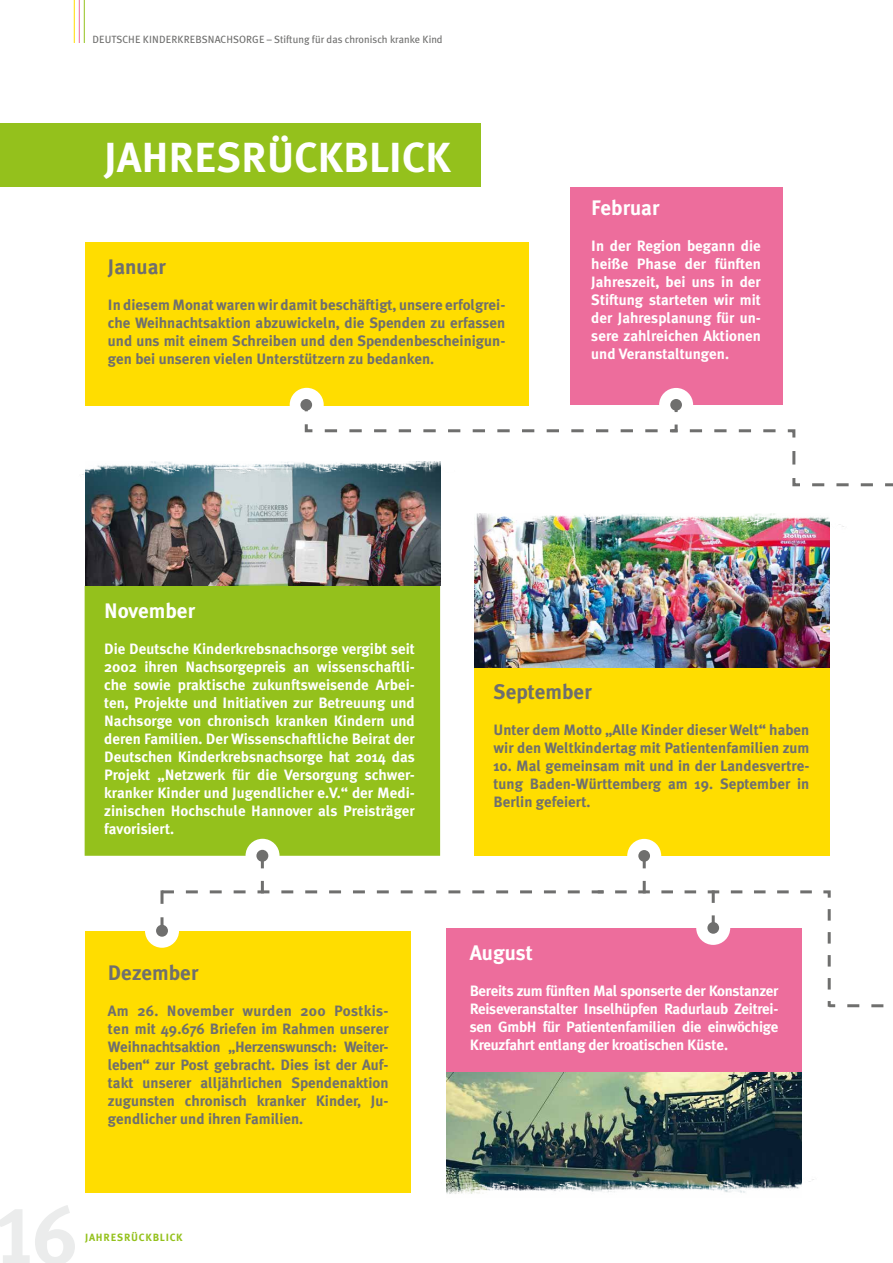
<style>
.page{position:relative;width:893px;height:1263px;background:#fff}
.page>*{position:absolute;margin:0;border:0;box-sizing:border-box;transform-origin:0 0}
.t1{font:700 42px "Meta Plus";color:#fff}
.t2{font:700 21px "Meta Plus";color:#6f6f6e}
.t3{font:700 21px "Meta Plus";color:#fff}
.t4{font:700 15px/18px "Meta Plus";color:#fff;text-align:justify}
.t5{font:700 15px/18px "Meta Plus";color:#6f6f6e;text-align:justify}
.t6{font:10.5px "Meta Plus";color:#6f6f6e}
.t7{font:700 10.5px "Meta Plus";letter-spacing:.075em;color:#94c11c}
</style>
<div class="page">
<hr style="left:84px;top:0;width:1px;height:43px;background:#94c11c">
<hr style="left:79px;top:0;width:1px;height:43px;background:#ed6d9c">
<hr style="left:74px;top:0;width:1px;height:43px;background:#fd0">
<div style="left:85px;top:931px;width:326px;height:261px;background:#fd0"></div>
<div style="left:145px;top:914px;width:34px;height:34px;background:#fff;border-radius:50%"></div>
<div style="left:447px;top:928px;width:355px;height:144px;background:#ed6d9c"></div>
<div style="left:570px;top:187px;width:212px;height:218px;background:#ed6d9c"></div>
<div style="left:659px;top:388px;width:34px;height:34px;background:#fff;border-radius:50%"></div>
<div style="left:85px;top:242px;width:443px;height:164px;background:#fd0"></div>
<div style="left:0;top:123px;width:480px;height:64px;background:#94c11c"></div>
<div style="left:85px;top:586px;width:75px;height:270px;background:#94c11c"></div>
<div style="left:156px;top:925px;width:12px;height:12px;background:#6f6f6e;border-radius:50%"></div>
<img style="left:85px;top:504px;width:75px;height:82px">
<img style="left:446px;top:1072px;width:356px;height:77px">
<div style="left:290px;top:388px;width:34px;height:34px;background:#fff;border-radius:50%"></div>
<div style="left:300px;top:399px;width:12px;height:12px;background:#6f6f6e;border-radius:50%"></div>
<svg style="left:670px;top:399px;width:12px;height:12px"></svg>
<img style="left:82px;top:461px;width:78px;height:43px">
<img style="left:446px;top:1149px;width:368px;height:45px">
<img style="left:160px;top:402px;width:733px;height:608px">
<p class="t6" style="left:92px;top:33px;width:352px">DEUTSCHE KINDERKREBSNACHSORGE – Stiftung für das chronisch kranke Kind</p>
<h1 class="t1" style="left:104px;top:133px;width:348px">JAHRESRÜCKBLICK</h1>
<h2 class="t2" style="left:108px;top:254px;width:60px">Januar</h2>
<p class="t5" style="left:108px;top:296px;width:399px">In diesem Monat waren wir damit beschäftigt, unsere erfolgrei&shy;che Weihnachtsaktion abzuwickeln, die Spenden zu erfassen und uns mit einem Schreiben und den Spendenbescheinigun&shy;gen bei unseren vielen Unterstützern zu bedanken.</p>
<h2 class="t3" style="left:591px;top:196px;width:70px">Februar</h2>
<p class="t4" style="left:591px;top:237px;width:171px">In der Region begann die heiße Phase der fünften Jahreszeit, bei uns in der Stiftung starteten wir mit der Jahresplanung für un&shy;sere zahlreichen Aktionen und Veranstaltungen.</p>
<h2 class="t3" style="left:104px;top:598px;width:92px">November</h2>
<p class="t4" style="left:104px;top:639px;width:312px">Die Deutsche Kinderkrebsnachsorge vergibt seit 2002 ihren Nachsorgepreis an wissenschaftli&shy;che sowie praktische zukunftsweisende Arbei&shy;ten, Projekte und Initiativen zur Betreuung und Nachsorge von chronisch kranken Kindern und deren Familien. Der Wissenschaftliche Beirat der Deutschen Kinderkrebsnachsorge hat 2014 das Projekt „Netzwerk für die Versorgung schwer&shy;kranker Kinder und Jugendlicher e.V.“ der Medi&shy;zinischen Hochschule Hannover als Preisträger favorisiert.</p>
<h2 class="t2" style="left:108px;top:961px;width:92px">Dezember</h2>
<p class="t5" style="left:108px;top:1002px;width:282px">Am 26. November wurden 200 Postkis&shy;ten mit 49.676 Briefen im Rahmen unserer Weihnachtsaktion „Herzenswunsch: Weiter&shy;leben“ zur Post gebracht. Dies ist der Auf&shy;takt unserer alljährlichen Spendenaktion zugunsten chronisch kranker Kinder, Ju&shy;gendlicher und ihren Familien.</p>
<p class="t7" style="left:85px;top:1232px;width:99px">JAHRESRÜCKBLICK</p>
<h2 class="t2" style="left:494px;top:680px;width:100px">September</h2>
<p class="t5" style="left:494px;top:721px;width:317px">Unter dem Motto „Alle Kinder dieser Welt“ haben wir den Weltkindertag mit Patientenfamilien zum</p>
<p class="t5" style="left:494px;top:757px;width:317px">10. Mal gemeinsam mit und in der Landesvertre&shy;tung Baden-Württemberg am 19. September in Berlin gefeiert.</p>
<h2 class="t3" style="left:470px;top:940px;width:65px">August</h2>
<p class="t4" style="left:470px;top:981px;width:310px">Bereits zum fünften Mal sponserte der Konstanzer Reiseveranstalter Inselhüpfen Radurlaub Zeitrei&shy;sen GmbH für Patientenfamilien die einwöchige Kreuzfahrt entlang der kroatischen Küste.</p>
</div>
